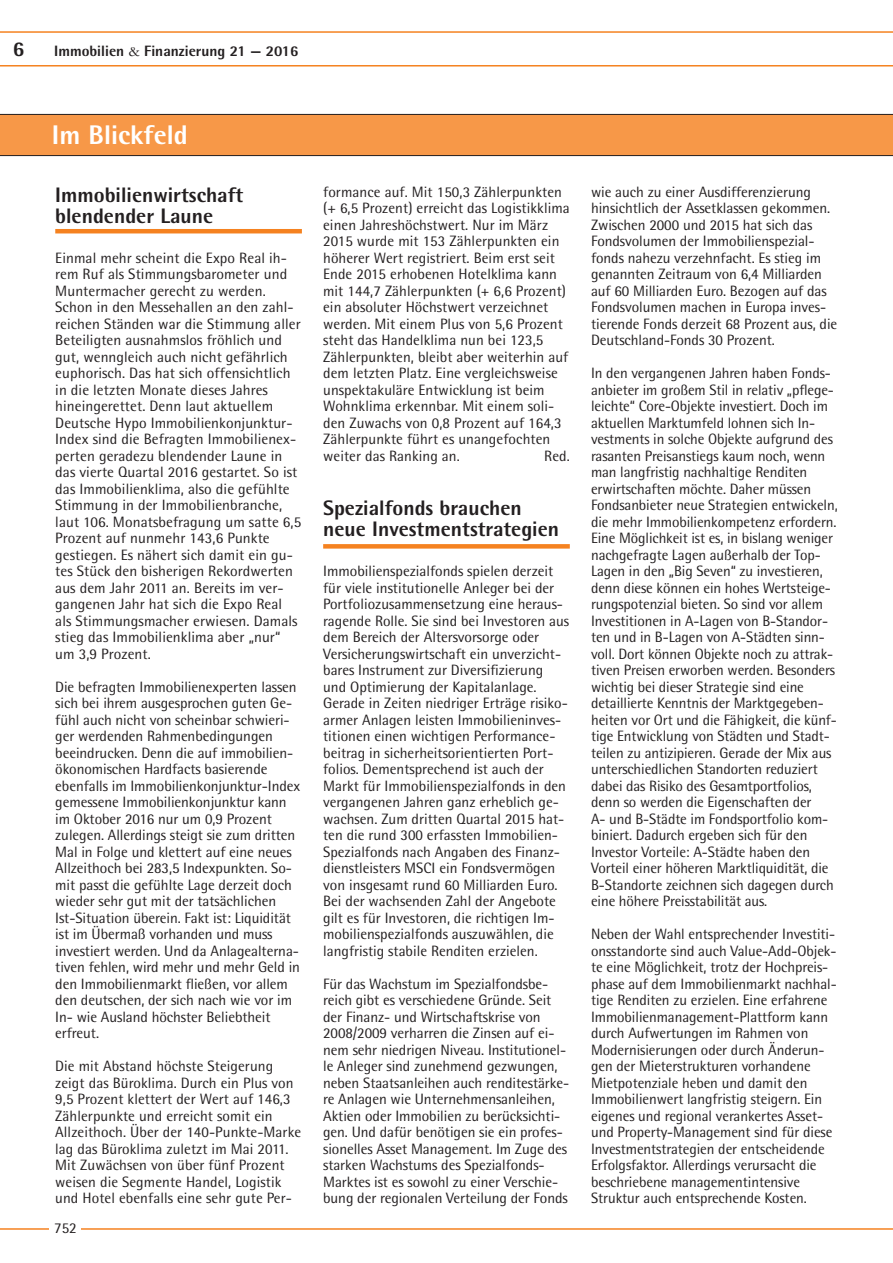
<style>
.page{position:relative;width:893px;height:1263px;background:#fff}
.page>*{position:absolute;margin:0;border:0;box-sizing:border-box;transform-origin:0 0}
.t1{font:800 27px "Rotis Semi Sans";color:#fff}
.t2{font:800 21px/21px "Rotis Semi Sans";color:#231f20}
.t3{font:15px/16.5px "Rotis Semi Sans";letter-spacing:-.005em;color:#231f20}
.t4{font:800 15px "Rotis Semi Sans";color:#231f20}
.s1{font-family:"Garamond";font-weight:400}
</style>
<div class="page">
<svg style="left:0;top:31px;width:893px;height:36px"></svg>
<hr style="left:0;top:1228px;width:893px;height:2px;background:#f58220">
<div style="left:0;top:114px;width:893px;height:42px;background:#f79848"></div>
<hr style="left:55px;top:229px;width:247px;height:4px;background:#f58220">
<div style="left:323px;top:544px;width:247px;height:5px;background:#f58220"></div>
<div style="left:49px;top:1213px;width:32px;height:31px;background:#fff"></div>
<h2 class="t2" style="left:13px;top:38px;width:13px">6</h2>
<p class="t4" style="left:54px;top:41px;width:246px">Immobilien <span class="s1">&amp;</span> Finanzierung 21 — 2016</p>
<h1 class="t1" style="left:52px;top:118px;width:137px">Im Blickfeld</h1>
<h2 class="t2" style="left:55px;top:184px;width:190px">Immobilienwirtschaft blendender Laune</h2>
<p class="t3" style="left:55px;top:249px;width:248px">Einmal mehr scheint die Expo Real ih&shy;rem Ruf als Stimmungsbarometer und Muntermacher gerecht zu werden.<br>Schon in den Messehallen an den zahl&shy;reichen Ständen war die Stimmung aller Beteiligten ausnahmslos fröhlich und gut, wenngleich auch nicht gefährlich euphorisch. Das hat sich offensichtlich in die letzten Monate dieses Jahres hineingerettet. Denn laut aktuellem Deutsche Hypo Immobilienkonjunktur-Index sind die Befragten Immobilienex&shy;perten geradezu blendender Laune in das vierte Quartal 2016 gestartet. So ist das Immobilienklima, also die gefühlte Stimmung in der Immobilienbranche, laut 106. Monatsbefragung um satte 6,5<br>Prozent auf nunmehr 143,6 Punkte gestiegen. Es nähert sich damit ein gu&shy;tes Stück den bisherigen Rekordwerten aus dem Jahr 2011 an. Bereits im ver&shy;gangenen Jahr hat sich die Expo Real als Stimmungsmacher erwiesen. Damals stieg das Immobilienklima aber „nur“ um 3,9 Prozent.</p>
<p class="t3" style="left:55px;top:678px;width:246px">Die befragten Immobilienexperten lassen sich bei ihrem ausgesprochen guten Ge&shy;fühl auch nicht von scheinbar schwieri&shy;ger werdenden Rahmenbedingungen beeindrucken. Denn die auf immobilien&shy;ökonomischen Hardfacts basierende ebenfalls im Immobilienkonjunktur-Index gemessene Immobilienkonjunktur kann im Oktober 2016 nur um 0,9 Prozent zulegen. Allerdings steigt sie zum dritten Mal in Folge und klettert auf eine neues Allzeithoch bei 283,5 Indexpunkten. So&shy;mit passt die gefü hlte Lage derzeit doch wieder sehr gut mit der tatsächlichen Ist-Situation ü berein. Fakt ist: Liquidität ist im Übermaß vorhanden und muss investiert werden. Und da Anlagealterna&shy;tiven fehlen, wird mehr und mehr Geld in den Immobilienmarkt fließen, vor allem den deutschen, der sich nach wie vor im In- wie Ausland höchster Beliebtheit erfreut.</p>
<p class="t3" style="left:55px;top:1058px;width:247px">Die mit Abstand höchste Steigerung zeigt das Büroklima. Durch ein Plus von 9,5 Prozent klettert der Wert auf 146,3<br>Zählerpunkte und erreicht somit ein Allzeithoch. Über der 140-Punkte-Marke lag das Büroklima zuletzt im Mai 2011.<br>Mit Zuwächsen von über fünf Prozent weisen die Segmente Handel, Logistik und Hotel ebenfalls eine sehr gute Per-</p>
<p class="t3" style="left:54px;top:1219px;width:24px">752</p>
<p class="t3" style="left:54px;top:1223px;width:23px">xxxxx</p>
<p class="t3" style="left:323px;top:183px;width:248px">formance auf. Mit 150,3 Zählerpunkten (+ 6,5 Prozent) erreicht das Logistikklima einen Jahreshöchstwert. Nur im März 2015 wurde mit 153 Zählerpunkten ein höherer Wert registriert. Beim erst seit Ende 2015 erhobenen Hotelklima kann mit 144,7 Zählerpunkten (+ 6,6 Prozent) ein absoluter Höchstwert verzeichnet werden. Mit einem Plus von 5,6 Prozent steht das Handelklima nun bei 123,5<br>Zählerpunkten, bleibt aber weiterhin auf dem letzten Platz. Eine vergleichsweise unspektakuläre Entwicklung ist beim Wohnklima erkennbar. Mit einem soli&shy;den Zuwachs von 0,8 Prozent auf 164,3<br>Zählerpunkte führt es unangefochten weiter das Ranking an.</p>
<p class="t3" style="left:544px;top:447px;width:27px">Red.</p>
<h2 class="t2" style="left:323px;top:496px;width:237px">Spezialfonds brauchen neue Investmentstrategien</h2>
<p class="t3" style="left:323px;top:563px;width:247px">Immobilienspezialfonds spielen derzeit für viele institutionelle Anleger bei der Portfoliozusammensetzung eine heraus&shy;ragende Rolle. Sie sind bei Investoren aus dem Bereich der Altersvorsorge oder Versicherungswirtschaft ein unverzicht&shy;bares Instrument zur Diversifizierung und Optimierung der Kapitalanlage.<br>Gerade in Zeiten niedriger Erträge risiko&shy;armer Anlagen leisten Immobilieninves&shy;titionen einen wichtigen Performance&shy;beitrag in sicherheitsorientierten Port&shy;folios. Dementsprechend ist auch der Markt für Immobilienspezialfonds in den vergangenen Jahren ganz erheblich ge&shy;wachsen. Zum dritten Quartal 2015 hat&shy;ten die rund 300 erfassten Immobilien-Spezialfonds nach Angaben des Finanz&shy;dienstleisters MSCI ein Fondsvermögen von insgesamt rund 60 Milliarden Euro.<br>Bei der wachsenden Zahl der Angebote gilt es für Investoren, die richtigen Im&shy;mobilienspezialfonds auszuwählen, die langfristig stabile Renditen erzielen.</p>
<p class="t3" style="left:323px;top:975px;width:248px">Für das Wachstum im Spezialfondsbe&shy;reich gibt es verschiedene Gründe. Seit der Finanz- und Wirtschaftskrise von 2008/2009 verharren die Zinsen auf ei&shy;nem sehr niedrigen Niveau. Institutionel&shy;le Anleger sind zunehmend gezwungen, neben Staatsanleihen auch renditestärke&shy;re Anlagen wie Unternehmensanleihen, Aktien oder Immobilien zu berücksichti&shy;gen. Und dafür benötigen sie ein profes&shy;sionelles Asset Management. Im Zuge des starken Wachstums des Spezialfonds-Marktes ist es sowohl zu einer Verschie&shy;bung der regionalen Verteilung der Fonds</p>
<p class="t3" style="left:591px;top:183px;width:248px">wie auch zu einer Ausdifferenzierung hinsichtlich der Assetklassen gekommen.<br>Zwischen 2000 und 2015 hat sich das Fondsvolumen der Immobilienspezial&shy;fonds nahezu verzehnfacht. Es stieg im genannten Zeitraum von 6,4 Milliarden auf 60 Milliarden Euro. Bezogen auf das Fondsvolumen machen in Europa inves&shy;tierende Fonds derzeit 68 Prozent aus, die Deutschland-Fonds 30 Prozent.</p>
<p class="t3" style="left:591px;top:365px;width:248px">In den vergangenen Jahren haben Fonds&shy;anbieter im großem Stil in relativ „pflege&shy;leichte“ Core-Objekte investiert. Doch im aktuellen Marktumfeld lohnen sich In&shy;vestments in solche Objekte aufgrund des rasanten Preisanstiegs kaum noch, wenn man langfristig nachhaltige Renditen erwirtschaften möchte. Daher müssen Fondsanbieter neue Strategien entwickeln, die mehr Immobilienkompetenz erfordern.<br>Eine Möglichkeit ist es, in bislang weniger nachgefragte Lagen außerhalb der Top-Lagen in den „Big Seven“ zu investieren, denn diese können ein hohes Wertsteige&shy;rungspotenzial bieten. So sind vor allem Investitionen in A-Lagen von B-Standor&shy;ten und in B-Lagen von A-Städten sinn&shy;voll. Dort können Objekte noch zu attrak&shy;tiven Preisen erworben werden. Besonders wichtig bei dieser Strategie sind eine detaillierte Kenntnis der Marktgegeben&shy;heiten vor Ort und die Fähigkeit, die künf&shy;tige Entwicklung von Städten und Stadt&shy;teilen zu antizipieren. Gerade der Mix aus unterschiedlichen Standorten reduziert dabei das Risiko des Gesamtportfolios, denn so werden die Eigenschaften der<br>A- und B-Städte im Fondsportfolio kom&shy;biniert. Dadurch ergeben sich für den Investor Vorteile: A-Städte haben den Vorteil einer höheren Marktliquidität, die B-Standorte zeichnen sich dagegen durch eine höhere Preisstabilität aus.</p>
<p class="t3" style="left:591px;top:926px;width:247px">Neben der Wahl entsprechender Investiti&shy;onsstandorte sind auch Value-Add-Objek&shy;te eine Möglichkeit, trotz der Hochpreis&shy;phase auf dem Immobilienmarkt nachhal&shy;tige Renditen zu erzielen. Eine erfahrene Immobilienmanagement-Plattform kann durch Aufwertungen im Rahmen von Modernisierungen oder durch Änderun&shy;gen der Mieterstrukturen vorhandene Mietpotenziale heben und damit den Immobilienwert langfristig steigern. Ein eigenes und regional verankertes Asset&shy;und Property-Management sind für diese Investmentstrategien der entscheidende Erfolgsfaktor. Allerdings verursacht die beschriebene managementintensive Struktur auch entsprechende Kosten.</p>
</div>
